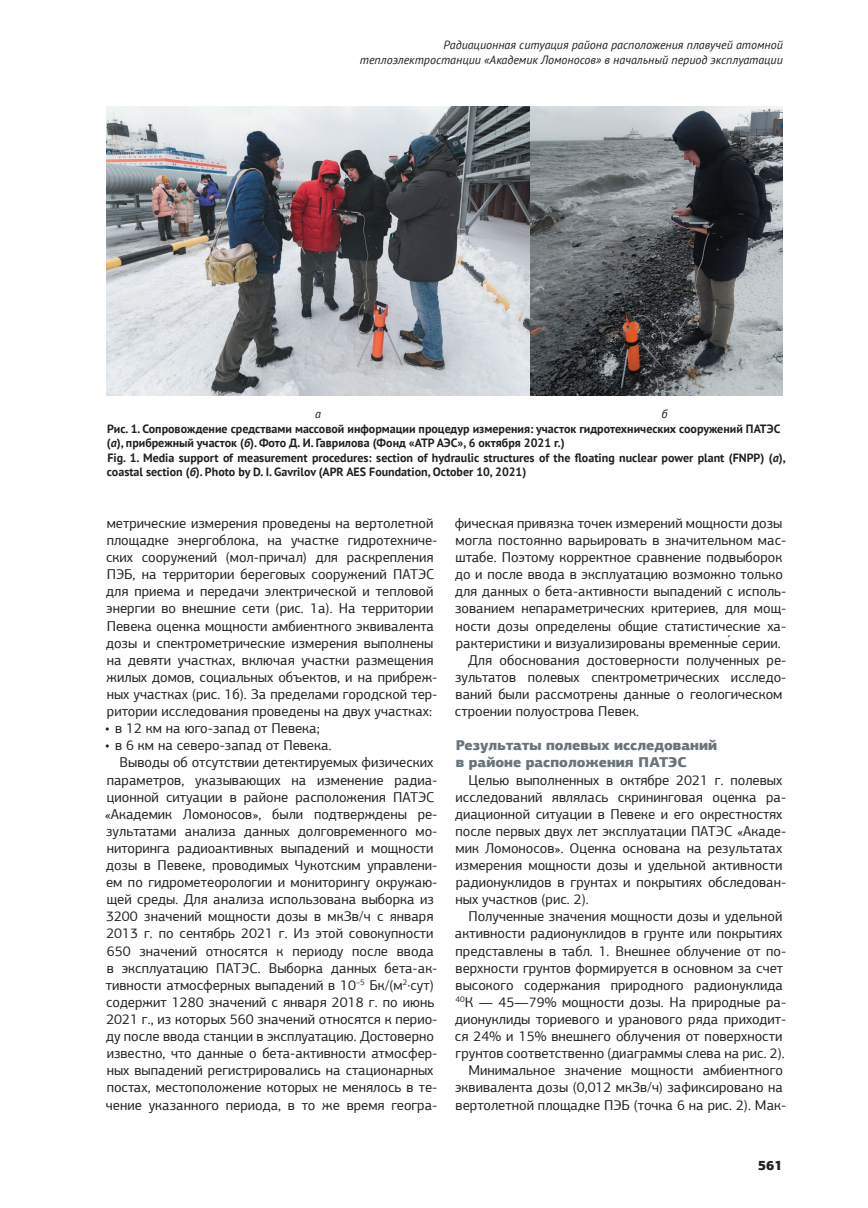
<style>
.page{position:relative;width:868px;height:1208px;background:#fff}
.page>*{position:absolute;margin:0;border:0;box-sizing:border-box;transform-origin:0 0}
.t1{font:14.25px/17.1px "PF Agora Sans Pro";color:#231f20}
.t2{font:900 14.25px/17.1px "PF Agora Sans Pro";color:#6a757b}
.t3{font:900 13.5px "PF Agora Sans Pro";color:#231f20}
.t4{font:700 12px/14.4px "PT Sans";color:#231f20}
.t5{font:italic 12px/14.4px "PT Sans";color:#231f20;text-align:right}
.s1{font-style:italic}
.s2{font-family:"Times New Roman"}
</style>
<div class="page">
<img style="left:106px;top:106px;width:676px;height:289px">
<p class="t5" style="left:360px;top:38px;width:424px">Радиационная ситуация района расположения плавучей атомной теплоэлектростанции «Академик Ломоносов» в начальный период эксплуатации</p>
<p class="t5" style="left:315px;top:407px;width:7px">a</p>
<p class="t5" style="left:661px;top:407px;width:7px">б</p>
<p class="t4" style="left:107px;top:421px;width:680px">Рис. 1. Сопровождение средствами массовой информации процедур измерения: участок гидротехнических сооружений ПАТЭС (<span class="s1">a</span>), прибрежный участок (<span class="s1">б</span>). Фото Д. И. Гаврилова (Фонд «АТР АЭС», 6 октября 2021 г.)<br>Fig. 1. Media support of measurement procedures: section of hydraulic structures of the floating nuclear power plant (FNPP) (<span class="s1">a</span>), coastal section (<span class="s1">б</span>). Photo by D. I. Gavrilov (APR AES Foundation, October 10, 2021)</p>
<p class="t1" style="left:106px;top:514px;width:333px">метрические измерения проведены на вертолетной площадке энергоблока, на участке гидротехниче&shy;ских сооружений (мол-причал) для раскрепления ПЭБ, на территории береговых сооружений ПАТЭС для приема и передачи электрической и тепловой энергии во внешние сети (рис. 1a). На территории Певека оценка мощности амбиентного эквивалента дозы и спектрометрические измерения выполнены на девяти участках, включая участки размещения жилых домов, социальных объектов, и на прибреж&shy;ных участках (рис. 1б). За пределами городской тер&shy;ритории исследования проведены на двух участках:</p>
<p class="t1" style="left:105px;top:720px;width:216px">• в 12 км на юго-запад от Певека;</p>
<p class="t1" style="left:105px;top:737px;width:228px">• в 6 км на северо-запад от Певека.</p>
<p class="t1" style="left:120px;top:754px;width:315px">Выводы об отсутствии детектируемых физических</p>
<p class="t1" style="left:107px;top:771px;width:332px">параметров, указывающих на изменение радиа-</p>
<p class="t1" style="left:107px;top:788px;width:329px">ционной ситуации в районе расположения ПАТЭС</p>
<p class="t1" style="left:105px;top:805px;width:334px">«Академик Ломоносов», были подтверждены ре-</p>
<p class="t1" style="left:106px;top:822px;width:333px">зультатами анализа данных долговременного мо-</p>
<p class="t1" style="left:107px;top:839px;width:328px">ниторинга радиоактивных выпадений и мощности</p>
<p class="t1" style="left:106px;top:856px;width:333px">дозы в Певеке, проводимых Чукотским управлени-</p>
<p class="t1" style="left:106px;top:873px;width:333px">ем по гидрометеорологии и мониторингу окружаю-</p>
<p class="t1" style="left:107px;top:891px;width:328px">щей среды. Для анализа использована выборка из</p>
<p class="t1" style="left:106px;top:908px;width:329px">3200 значений мощности дозы в мкЗв/ч с января</p>
<p class="t1" style="left:106px;top:925px;width:328px">2013 г. по сентябрь 2021 г. Из этой совокупности</p>
<p class="t1" style="left:107px;top:942px;width:328px">650 значений относятся к периоду после ввода</p>
<p class="t1" style="left:107px;top:959px;width:332px">в эксплуатацию ПАТЭС. Выборка данных бета-ак-</p>
<p class="t1" style="left:106px;top:976px;width:329px">тивности атмосферных выпадений в 10<sup>–5</sup> Бк/(м<sup>2</sup>·сут)</p>
<p class="t1" style="left:106px;top:993px;width:330px">содержит 1280 значений с января 2018 г. по июнь</p>
<p class="t1" style="left:106px;top:1010px;width:332px">2021 г., из которых 560 значений относятся к перио-</p>
<p class="t1" style="left:106px;top:1027px;width:329px">ду после ввода станции в эксплуатацию. Достоверно</p>
<p class="t1" style="left:107px;top:1044px;width:332px">известно, что данные о бета-активности атмосфер-</p>
<p class="t1" style="left:107px;top:1062px;width:328px">ных выпадений регистрировались на стационарных</p>
<p class="t1" style="left:107px;top:1079px;width:332px">постах, местоположение которых не менялось в те-</p>
<p class="t1" style="left:106px;top:1096px;width:333px">чение указанного периода, в то же время геогра-</p>
<p class="t1" style="left:454px;top:514px;width:329px">фическая привязка точек измерений мощности дозы</p>
<p class="t1" style="left:455px;top:531px;width:332px">могла постоянно варьировать в значительном мас-</p>
<p class="t1" style="left:455px;top:549px;width:328px">штабе. Поэтому корректное сравнение подвыборок</p>
<p class="t1" style="left:455px;top:566px;width:329px">до и после ввода в эксплуатацию возможно только</p>
<p class="t1" style="left:455px;top:583px;width:333px">для данных о бета-активности выпадений с исполь-</p>
<p class="t1" style="left:455px;top:600px;width:333px">зованием непараметрических критериев, для мощ-</p>
<p class="t1" style="left:455px;top:617px;width:332px">ности дозы определены общие статистические ха-</p>
<p class="t1" style="left:456px;top:634px;width:326px">рактеристики и визуализированы временны<span class="s2">́</span>е серии.</p>
<p class="t1" style="left:468px;top:651px;width:319px">Для обоснования достоверности полученных ре-</p>
<p class="t1" style="left:455px;top:668px;width:333px">зультатов полевых спектрометрических исследо-</p>
<p class="t1" style="left:455px;top:685px;width:328px">ваний были рассмотрены данные о геологическом</p>
<p class="t1" style="left:455px;top:702px;width:185px">строении полуострова Певек.</p>
<p class="t2" style="left:455px;top:737px;width:263px">Результаты полевых исследований в районе расположения ПАТЭС</p>
<p class="t1" style="left:455px;top:771px;width:333px;text-indent:13px">Целью выполненных в октябре 2021 г. полевых исследований являлась скрининговая оценка ра&shy;диационной ситуации в Певеке и его окрестностях после первых двух лет эксплуатации ПАТЭС «Акаде&shy;мик Ломоносов». Оценка основана на результатах измерения мощности дозы и удельной активности радионуклидов в грунтах и покрытиях обследован&shy;ных участков (рис. 2).</p>
<p class="t1" style="left:455px;top:908px;width:333px;text-align:right">Полученные значения мощности дозы и удельной активности радионуклидов в грунте или покрытиях представлены в табл. 1. Внешнее облучение от по&shy;верхности грунтов формируется в основном за счет высокого содержания природного радионуклида <sup>40</sup>К — 45—79% мощности дозы. На природные ра&shy;дионуклиды ториевого и уранового ряда приходит&shy;ся 24% и 15% внешнего облучения от поверхности грунтов соответственно (диаграммы слева на рис. 2).<br>Минимальное значение мощности амбиентного эквивалента дозы (0,012 мкЗв/ч) зафиксировано на вертолетной площадке ПЭБ (точка 6 на рис. 2). Мак-</p>
<p class="t3" style="left:757px;top:1156px;width:26px">561</p>
</div>
